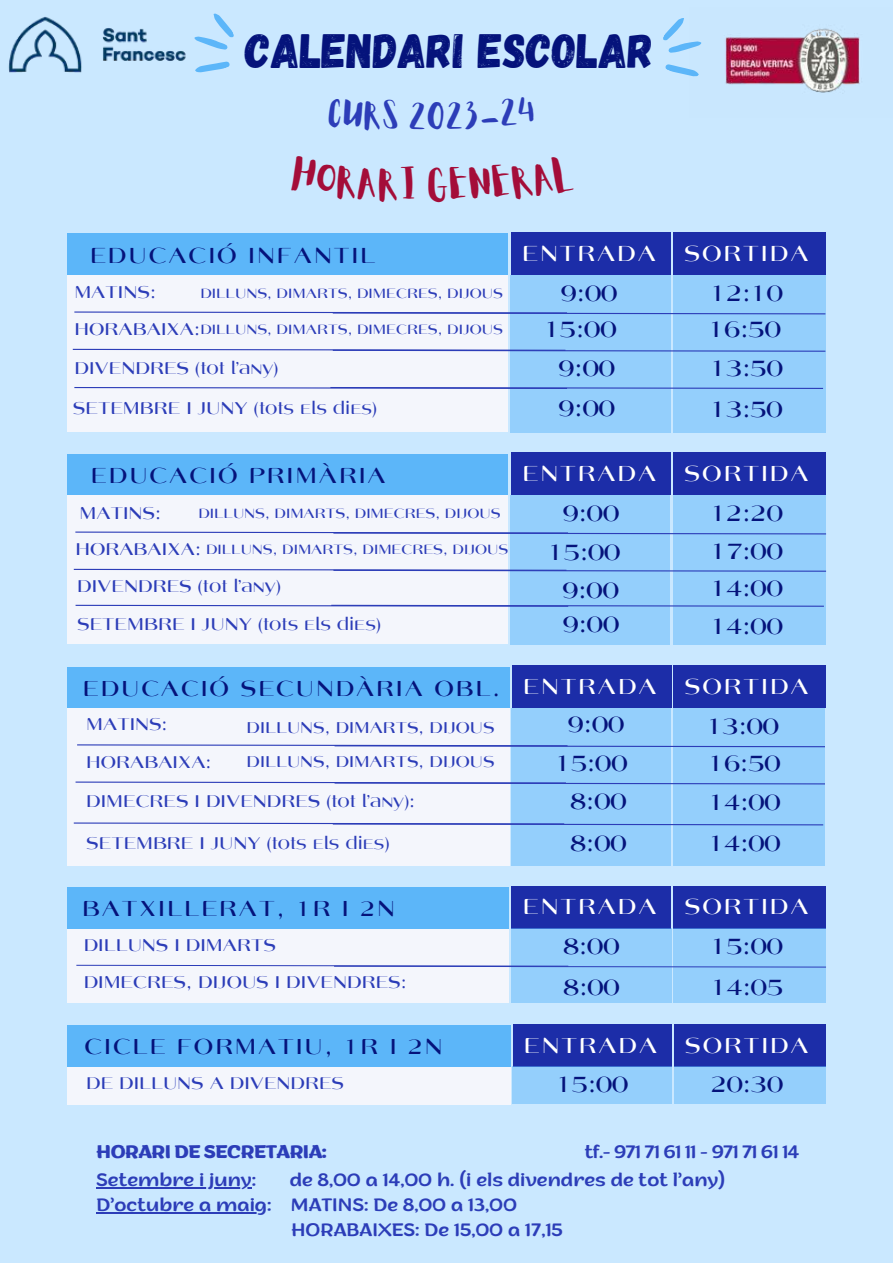
<style>
.page{position:relative;width:893px;height:1264px;background:#fff}
.page>*{position:absolute;margin:0;border:0;box-sizing:border-box;transform-origin:0 0}
.t1{font:48.15px "Gagalin";color:#05137b}
.t2{font:35.25px "Aloja Extended";color:#a40d39}
.t3{font:30.75px "Aloja Extended";color:#2c3db8}
.t4{font:25.05px "Angelica";color:#05137b}
.t5{font:24.9px "Angelica";color:#05137b}
.t6{font:23.55px "Angelica";letter-spacing:.08em;color:#05137b}
.t7{font:23.55px "Angelica";letter-spacing:.08em;color:#fff}
.t8{font:23.4px "Angelica";letter-spacing:.08em;color:#05137b}
.t9{font:23.4px "Angelica";letter-spacing:.08em;color:#fff}
.t10{font:18.45px/38px "Angelica";color:#2c3db8}
.t11{font:18.3px "ZT Arturo";color:#2c3db8}
.t12{font:18.3px "Angelica";color:#2c3db8}
.t13{font:18.3px "ZT Arturo";letter-spacing:-.035em;color:#2c3db8}
.t14{font:700 18.3px "ZT Arturo";letter-spacing:-.035em;color:#2c3db8}
.t15{font:16.95px "Angelica";color:#2c3db8}
.t16{font:14.55px "Angelica";color:#2c3db8}
.t17{font:14.4px "Angelica";color:#2c3db8}
.s1{color:#fff}
</style>
<div class="page">
<div style="left:0;top:0;width:892px;height:1262px;background:#cae8ff"></div>
<svg style="left:663px;top:18px;width:26px;height:58px"></svg>
<svg style="left:194px;top:13px;width:40px;height:59px"></svg>
<img style="left:8px;top:17px;width:178px;height:56px">
<img style="left:689px;top:28px;width:171px;height:66px">
<div style="left:67px;top:887px;width:442px;height:42px;background:#5cb6f9"></div>
<div style="left:511px;top:886px;width:160px;height:42px;background:#1c2da8"></div>
<div style="left:511px;top:928px;width:160px;height:75px;background:#94cffc"></div>
<div style="left:67px;top:929px;width:442px;height:73px;background:#f4f6fc"></div>
<div style="left:673px;top:886px;width:152px;height:42px;background:#1c2da8"></div>
<div style="left:673px;top:928px;width:152px;height:75px;background:#94cffc"></div>
<svg style="left:76px;top:964px;width:750px;height:4px"></svg>
<div style="left:67px;top:1025px;width:443px;height:42px;background:#5cb6f9"></div>
<div style="left:512px;top:1024px;width:159px;height:42px;background:#1c2da8"></div>
<div style="left:512px;top:1066px;width:159px;height:37px;background:#94cffc"></div>
<div style="left:67px;top:1067px;width:443px;height:37px;background:#f4f6fc"></div>
<div style="left:673px;top:1024px;width:152px;height:42px;background:#1c2da8"></div>
<div style="left:673px;top:1066px;width:152px;height:37px;background:#94cffc"></div>
<div style="left:67px;top:666px;width:442px;height:43px;background:#5cb6f9"></div>
<div style="left:512px;top:665px;width:159px;height:43px;background:#1c2da8"></div>
<div style="left:511px;top:708px;width:160px;height:157px;background:#94cffc"></div>
<div style="left:67px;top:708px;width:442px;height:158px;background:#f4f6fc"></div>
<div style="left:673px;top:665px;width:152px;height:43px;background:#1c2da8"></div>
<div style="left:673px;top:708px;width:152px;height:157px;background:#94cffc"></div>
<svg style="left:77px;top:743px;width:748px;height:4px"></svg>
<svg style="left:75px;top:781px;width:750px;height:4px"></svg>
<svg style="left:73px;top:822px;width:751px;height:4px"></svg>
<div style="left:67px;top:453px;width:441px;height:43px;background:#5cb6f9"></div>
<div style="left:511px;top:452px;width:159px;height:43px;background:#1c2da8"></div>
<div style="left:510px;top:495px;width:160px;height:150px;background:#94cffc"></div>
<div style="left:67px;top:495px;width:441px;height:149px;background:#f4f6fc"></div>
<div style="left:673px;top:452px;width:152px;height:43px;background:#1c2da8"></div>
<div style="left:673px;top:495px;width:152px;height:150px;background:#94cffc"></div>
<svg style="left:75px;top:531px;width:751px;height:4px"></svg>
<svg style="left:73px;top:568px;width:754px;height:4px"></svg>
<svg style="left:75px;top:604px;width:749px;height:3px"></svg>
<div style="left:67px;top:233px;width:441px;height:43px;background:#5cb6f9"></div>
<div style="left:511px;top:232px;width:159px;height:43px;background:#1c2da8"></div>
<div style="left:510px;top:275px;width:161px;height:157px;background:#94cffc"></div>
<div style="left:67px;top:276px;width:441px;height:156px;background:#f4f6fc"></div>
<div style="left:672px;top:232px;width:153px;height:43px;background:#1c2da8"></div>
<div style="left:672px;top:275px;width:153px;height:157px;background:#94cffc"></div>
<svg style="left:74px;top:311px;width:752px;height:4px"></svg>
<svg style="left:72px;top:348px;width:754px;height:4px"></svg>
<svg style="left:74px;top:386px;width:750px;height:3px"></svg>
<hr style="left:96px;top:1187px;width:156px;height:1px;background:#2c3db8">
<hr style="left:96px;top:1212px;width:171px;height:1px;background:#2c3db8">
<h1 class="t1" style="left:245px;top:21px;width:410px">CALENDARI ESCOLAR</h1>
<h3 class="t3" style="left:428px;top:101px;width:20px">0</h3>
<h2 class="t2" style="left:428px;top:166px;width:24px">G</h2>
<p class="t6" style="left:90px;top:239px;width:287px">EDUCACIÓ INFANTIL</p>
<p class="t7" style="left:522px;top:237px;width:136px">ENTRADA</p>
<p class="t7" style="left:684px;top:237px;width:126px">SORTIDA</p>
<p class="t10" style="left:74px;top:272px;width:83px">MATINS:</p>
<p class="t16" style="left:200px;top:284px;width:304px">DILLUNS, DIMARTS, DIMECRES, DIJOUS</p>
<h3 class="t4" style="left:560px;top:276px;width:58px">9:00</h3>
<h3 class="t4" style="left:710px;top:276px;width:74px">12:10</h3>
<p class="t10" style="left:74px;top:309px;width:127px">HORABAIXA:</p>
<h3 class="t4" style="left:543px;top:311px;width:74px">15:00</h3>
<h3 class="t4" style="left:708px;top:312px;width:74px">16:50</h3>
<p class="t16" style="left:200px;top:319px;width:304px">DILLUNS, DIMARTS, DIMECRES, DIJOUS</p>
<p class="t10" style="left:73px;top:347px;width:306px;line-height:40.5px">DIVENDRES (tot l’any)<br>SETEMBRE I JUNY (tots els dies)</p>
<h3 class="t4" style="left:710px;top:350px;width:74px">13:50</h3>
<h3 class="t4" style="left:558px;top:351px;width:58px">9:00</h3>
<h3 class="t4" style="left:558px;top:391px;width:58px">9:00</h3>
<h3 class="t4" style="left:710px;top:392px;width:74px">13:50</h3>
<p class="t6" style="left:91px;top:459px;width:296px">EDUCACIÓ PRIMÀRIA</p>
<p class="t7" style="left:522px;top:457px;width:135px">ENTRADA</p>
<p class="t7" style="left:684px;top:457px;width:126px">SORTIDA</p>
<p class="t10" style="left:80px;top:493px;width:83px">MATINS:</p>
<p class="t17" style="left:198px;top:504px;width:304px">DILLUNS, DIMARTS, DIMECRES, DIJOUS</p>
<h3 class="t5" style="left:562px;top:496px;width:58px">9:00</h3>
<h3 class="t5" style="left:710px;top:496px;width:74px">12:20</h3>
<h3 class="t5" style="left:710px;top:533px;width:74px">17:00</h3>
<p class="t10" style="left:75px;top:529px;width:127px">HORABAIXA:</p>
<h3 class="t5" style="left:547px;top:535px;width:74px">15:00</h3>
<p class="t17" style="left:206px;top:539px;width:304px">DILLUNS, DIMARTS, DIMECRES, DIJOUS</p>
<p class="t10" style="left:77px;top:566px;width:305px">DIVENDRES (tot l’any)<br>SETEMBRE I JUNY (tots els dies)</p>
<h3 class="t5" style="left:710px;top:570px;width:74px">14:00</h3>
<h3 class="t5" style="left:562px;top:573px;width:58px">9:00</h3>
<h3 class="t5" style="left:562px;top:606px;width:58px">9:00</h3>
<h3 class="t5" style="left:710px;top:609px;width:74px">14:00</h3>
<p class="t8" style="left:83px;top:672px;width:575px">EDUCACIÓ SECUNDÀRIA OBL. <span class="s1">ENTRADA</span></p>
<p class="t9" style="left:684px;top:670px;width:126px">SORTIDA</p>
<p class="t12" style="left:86px;top:712px;width:83px">MATINS:</p>
<p class="t15" style="left:246px;top:715px;width:249px">DILLUNS, DIMARTS, DIJOUS</p>
<h3 class="t5" style="left:567px;top:707px;width:58px">9:00</h3>
<h3 class="t5" style="left:706px;top:708px;width:74px">13:00</h3>
<p class="t12" style="left:86px;top:749px;width:127px">HORABAIXA:</p>
<h3 class="t5" style="left:555px;top:745px;width:74px">15:00</h3>
<h3 class="t5" style="left:708px;top:745px;width:74px">16:50</h3>
<p class="t15" style="left:246px;top:750px;width:249px">DILLUNS, DIMARTS, DIJOUS</p>
<p class="t12" style="left:86px;top:788px;width:330px">DIMECRES I DIVENDRES (tot l’any):</p>
<p class="t12" style="left:86px;top:830px;width:305px">SETEMBRE I JUNY (tots els dies)</p>
<h3 class="t5" style="left:570px;top:826px;width:58px">8:00</h3>
<h3 class="t5" style="left:708px;top:826px;width:74px">14:00</h3>
<h3 class="t5" style="left:570px;top:784px;width:58px">8:00</h3>
<h3 class="t5" style="left:708px;top:785px;width:74px">14:00</h3>
<p class="t8" style="left:82px;top:892px;width:314px">BATXILLERAT, 1R I 2N</p>
<p class="t9" style="left:523px;top:891px;width:135px">ENTRADA</p>
<h3 class="t5" style="left:563px;top:929px;width:58px">8:00</h3>
<p class="t9" style="left:684px;top:891px;width:126px">SORTIDA</p>
<p class="t10" style="left:84px;top:925px;width:194px">DILLUNS I DIMARTS</p>
<h3 class="t5" style="left:710px;top:929px;width:74px">15:00</h3>
<p class="t10" style="left:84px;top:962px;width:324px">DIMECRES, DIJOUS I DIVENDRES:</p>
<h3 class="t5" style="left:563px;top:969px;width:58px">8:00</h3>
<h3 class="t5" style="left:710px;top:969px;width:74px">14:05</h3>
<p class="t8" style="left:85px;top:1030px;width:359px">CICLE FORMATIU, 1R I 2N</p>
<p class="t9" style="left:524px;top:1029px;width:135px">ENTRADA</p>
<h3 class="t5" style="left:556px;top:1067px;width:74px">15:00</h3>
<p class="t9" style="left:685px;top:1029px;width:125px">SORTIDA</p>
<p class="t12" style="left:86px;top:1070px;width:259px">DE DILLUNS A DIVENDRES</p>
<h3 class="t5" style="left:710px;top:1067px;width:74px">20:30</h3>
<p class="t14" style="left:96px;top:1139px;width:232px">HORARI DE SECRETARIA:</p>
<p class="t13" style="left:585px;top:1139px;width:216px">tf.- 971 71 61 11 - 971 71 61 14</p>
<p class="t11" style="left:96px;top:1167px;width:161px">Setembre i juny:</p>
<p class="t11" style="left:290px;top:1167px;width:437px">de 8,00 a 14,00 h. (i els divendres de tot l’any)</p>
<p class="t11" style="left:96px;top:1192px;width:422px">D’octubre a maig: MATINS: De 8,00 a 13,00</p>
<p class="t11" style="left:291px;top:1217px;width:273px">HORABAIXES: De 15,00 a 17,15</p>
</div>
